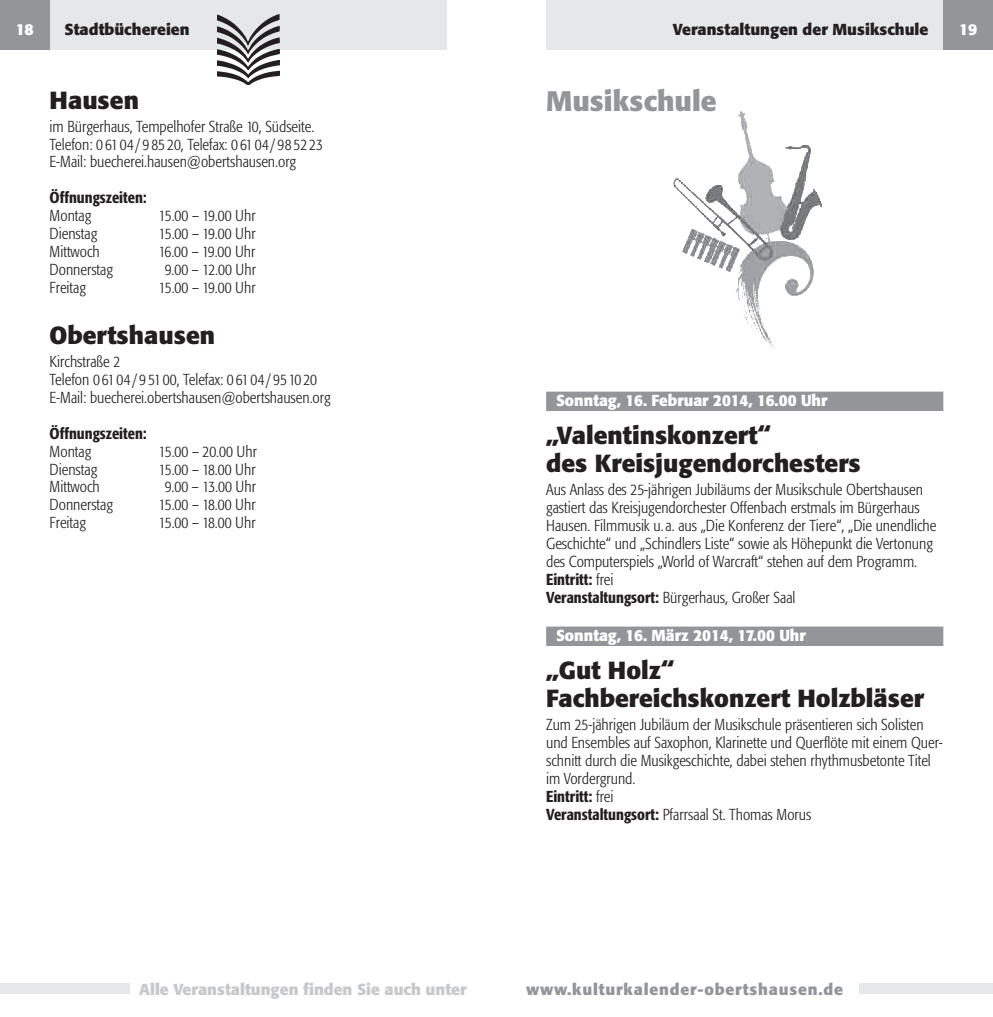
<style>
.page{position:relative;width:993px;height:1017px;background:#fff}
.page>*{position:absolute;margin:0;border:0;box-sizing:border-box;transform-origin:0 0}
.t1{font:700 28px "Formata";color:#939598}
.t2{font:700 24.5px/28px "Formata";color:#231f20}
.t3{font:300 condensed 15.75px/18px "Formata";color:#231f20}
.t4{font:700 15.75px "Formata";color:#fff}
.t5{font:700 15.75px "Formata";color:#231f20}
.t6{font:700 15.75px "Formata";color:#c7c8ca}
.t7{font:700 15.75px "Formata";letter-spacing:.05em;color:#939598}
.t8{font:500 condensed 15.75px "Formata";color:#231f20}
.s1{font-weight:500}
</style>
<div class="page">
<div style="left:50px;top:0;width:396px;height:50px;background:#e6e7e9"></div>
<div style="left:0;top:0;width:50px;height:50px;background:#939598"></div>
<div style="left:0;top:984px;width:130px;height:10px;background:#e6e7e9"></div>
<div style="left:546px;top:0;width:397px;height:50px;background:#e6e7e9"></div>
<div style="left:546px;top:392px;width:397px;height:19px;background:#939598"></div>
<div style="left:546px;top:627px;width:397px;height:19px;background:#939598"></div>
<img style="left:673px;top:111px;width:148px;height:238px">
<div style="left:943px;top:0;width:49px;height:50px;background:#939598"></div>
<div style="left:859px;top:984px;width:133px;height:10px;background:#e6e7e9"></div>
<img style="left:217px;top:15px;width:62px;height:69px">
<p class="t4" style="left:16px;top:19px;width:20px">18</p>
<p class="t5" style="left:64px;top:19px;width:126px">Stadtbüchereien</p>
<p class="t5" style="left:672px;top:19px;width:257px">Veranstaltungen der Musikschule</p>
<p class="t4" style="left:958px;top:19px;width:20px">19</p>
<h2 class="t2" style="left:50px;top:86px;width:91px">Hausen</h2>
<p class="t3" style="left:50px;top:117px;width:275px">im Bürgerhaus, Tempelhofer Straße 10, Südseite.<br>Telefon: 0 61 04 / 9 85 20, Telefax: 0 61 04 / 98 52 23<br>E-Mail: buecherei.hausen@obertshausen.org</p>
<p class="t8" style="left:50px;top:188px;width:99px">Öffnungszeiten:</p>
<p class="t3" style="left:50px;top:207px;width:43px">Montag</p>
<p class="t3" style="left:159px;top:207px;width:98px">15.00 – 19.00 Uhr</p>
<p class="t3" style="left:50px;top:225px;width:49px">Dienstag</p>
<p class="t3" style="left:159px;top:225px;width:98px">15.00 – 19.00 Uhr</p>
<p class="t3" style="left:50px;top:243px;width:52px">Mittwoch</p>
<p class="t3" style="left:159px;top:243px;width:98px">16.00 – 19.00 Uhr</p>
<p class="t3" style="left:50px;top:261px;width:65px">Donnerstag</p>
<p class="t3" style="left:165px;top:261px;width:93px">9.00 – 12.00 Uhr</p>
<p class="t3" style="left:50px;top:279px;width:38px">Freitag</p>
<p class="t3" style="left:159px;top:279px;width:98px">15.00 – 19.00 Uhr</p>
<h2 class="t2" style="left:50px;top:321px;width:167px">Obertshausen</h2>
<p class="t3" style="left:50px;top:353px;width:282px">Kirchstraße 2<br>Telefon 0 61 04 / 9 51 00, Telefax: 0 61 04 / 95 10 20<br>E-Mail: buecherei.obertshausen@obertshausen.org</p>
<p class="t8" style="left:50px;top:423px;width:99px">Öffnungszeiten:</p>
<p class="t3" style="left:50px;top:442px;width:43px">Montag</p>
<p class="t3" style="left:159px;top:442px;width:100px">15.00 – 20.00 Uhr</p>
<p class="t3" style="left:50px;top:460px;width:49px">Dienstag</p>
<p class="t3" style="left:159px;top:460px;width:98px">15.00 – 18.00 Uhr</p>
<p class="t3" style="left:50px;top:478px;width:52px">Mittwoch</p>
<p class="t3" style="left:165px;top:478px;width:93px">9.00 – 13.00 Uhr</p>
<p class="t3" style="left:50px;top:496px;width:65px">Donnerstag</p>
<p class="t3" style="left:159px;top:496px;width:98px">15.00 – 18.00 Uhr</p>
<p class="t3" style="left:50px;top:514px;width:38px">Freitag</p>
<p class="t3" style="left:159px;top:514px;width:98px">15.00 – 18.00 Uhr</p>
<h1 class="t1" style="left:546px;top:84px;width:172px">Musikschule</h1>
<p class="t4" style="left:556px;top:391px;width:273px">Sonntag, 16. Februar 2014, 16.00 Uhr</p>
<h2 class="t2" style="left:546px;top:421px;width:316px">„Valentinskonzert“<br>des Kreisjugendorchesters</h2>
<p class="t3" style="left:546px;top:481px;width:391px">Aus Anlass des 25-jährigen Jubiläums der Musikschule Obertshausen gastiert das Kreisjugendorchester Offenbach erstmals im Bürgerhaus Hausen. Filmmusik u.a. aus „Die Konferenz der Tiere“, „Die unendliche Geschichte“ und „Schindlers Liste“ sowie als Höhepunkt die Vertonung des Computerspiels „World of Warcraft“ stehen auf dem Programm.<br><span class="s1">Eintritt:</span> frei<br><span class="s1">Veranstaltungsort:</span> Bürgerhaus, Großer Saal</p>
<p class="t4" style="left:556px;top:626px;width:251px">Sonntag, 16. März 2014, 17.00 Uhr</p>
<h2 class="t2" style="left:546px;top:656px;width:379px">„Gut Holz“<br>Fachbereichskonzert Holzbläser</h2>
<p class="t3" style="left:546px;top:715px;width:398px">Zum 25-jährigen Jubiläum der Musikschule präsentieren sich Solisten und Ensembles auf Saxophon, Klarinette und Querflöte mit einem Quer&shy;schnitt durch die Musikgeschichte, dabei stehen rhythmusbetonte Titel im Vordergrund.<br><span class="s1">Eintritt:</span> frei<br><span class="s1">Veranstaltungsort:</span> Pfarrsaal St. Thomas Morus</p>
<p class="t6" style="left:139px;top:979px;width:329px">Alle Veranstaltungen finden Sie auch unter</p>
<p class="t7" style="left:526px;top:979px;width:318px">www.kulturkalender-obertshausen.de</p>
</div>
